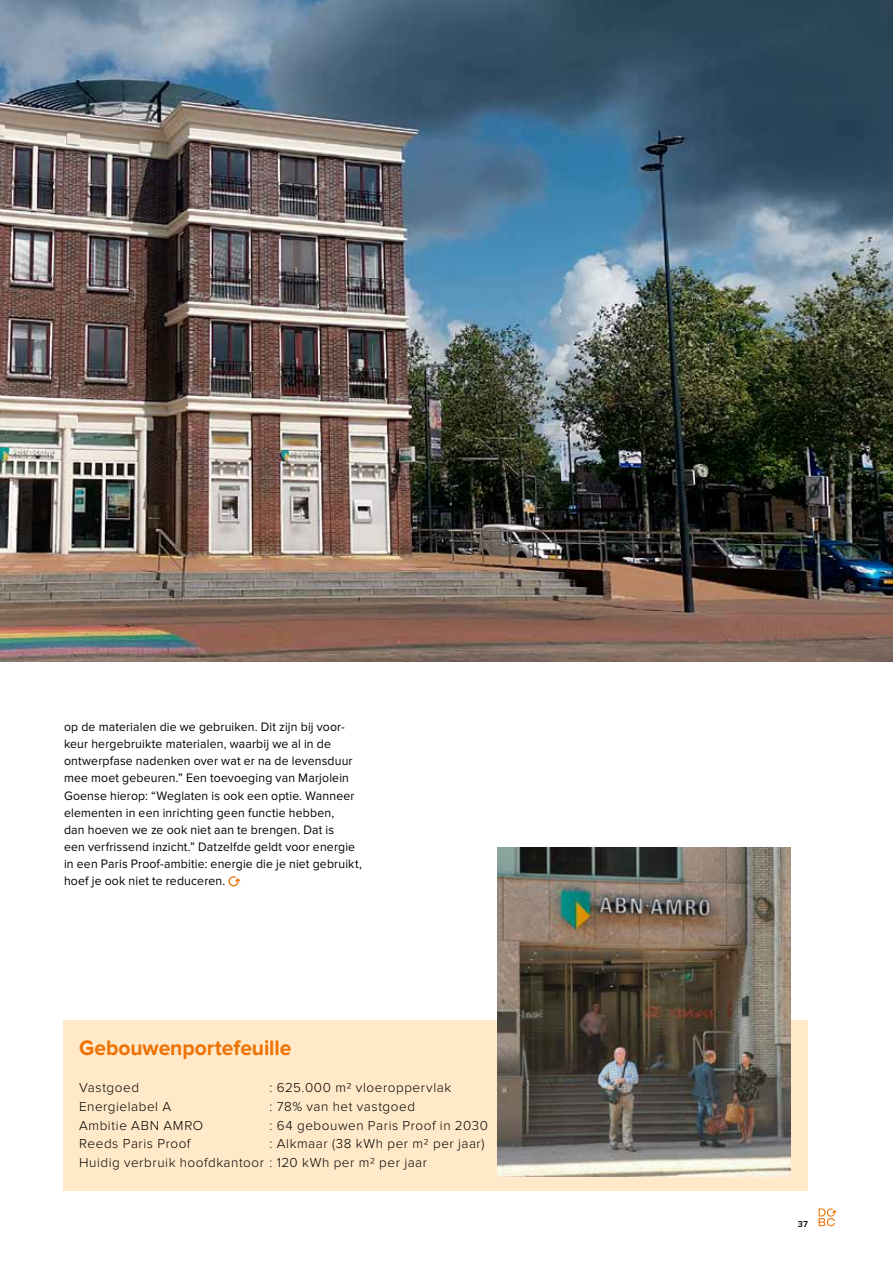
<style>
.page{position:relative;width:893px;height:1263px;background:#fff}
.page>*{position:absolute;margin:0;border:0;box-sizing:border-box;transform-origin:0 0}
.t1{font:700 21.75px "Proxima Nova";letter-spacing:-.005em;color:#ee7203}
.t2{font:300 13.5px/18.8px "Proxima Nova";letter-spacing:.04em;color:#000}
.t3{font:12.75px/17px "Proxima Nova";letter-spacing:.015em;color:#000;scale:.96 1}
.t4{font:600 9px "Proxima Nova";color:#000}
</style>
<div class="page">
<svg style="left:819px;top:1208px;width:17px;height:18px"></svg>
<svg style="left:228px;top:876px;width:12px;height:10px"></svg>
<img style="left:0;top:0;width:893px;height:662px">
<div style="left:64px;top:1021px;width:744px;height:170px;background:#ffe9c8"></div>
<img style="left:497px;top:847px;width:293px;height:330px">
<p class="t3" style="left:64px;top:719px;width:312px">op de materialen die we gebruiken. Dit zijn bij voor&shy;keur hergebruikte materialen, waarbij we al in de ontwerpfase nadenken over wat er na de levensduur mee moet gebeuren.” Een toevoeging van Marjolein Goense hierop: “Weglaten is ook een optie. Wanneer elementen in een inrichting geen functie hebben,<br>dan hoeven we ze ook niet aan te brengen. Dat is<br>een verfrissend inzicht.” Datzelfde geldt voor energie in een Paris Proof-ambitie: energie die je niet gebruikt, hoef je ook niet te reduceren.</p>
<h1 class="t1" style="left:79px;top:1037px;width:214px">Gebouwenportefeuille</h1>
<p class="t2" style="left:79px;top:1079px;width:62px">Vastgoed</p>
<p class="t2" style="left:270px;top:1079px;width:183px">: 625.000 m2 vloeroppervlak</p>
<p class="t2" style="left:79px;top:1097px;width:94px">Energielabel A</p>
<p class="t2" style="left:270px;top:1097px;width:147px">: 78% van het vastgoed</p>
<p class="t2" style="left:79px;top:1116px;width:126px">Ambitie ABN AMRO</p>
<p class="t2" style="left:270px;top:1116px;width:220px">: 64 gebouwen Paris Proof in 2030</p>
<p class="t2" style="left:79px;top:1135px;width:113px">Reeds Paris Proof</p>
<p class="t2" style="left:79px;top:1135px;width:407px;text-indent:190px">: Alkmaar (38 kWh per m2 per jaar)<br>Huidig verbruik hoofdkantoor : 120 kWh per m2 per jaar</p>
<p class="t4" style="left:798px;top:1220px;width:12px">37</p>
</div>
